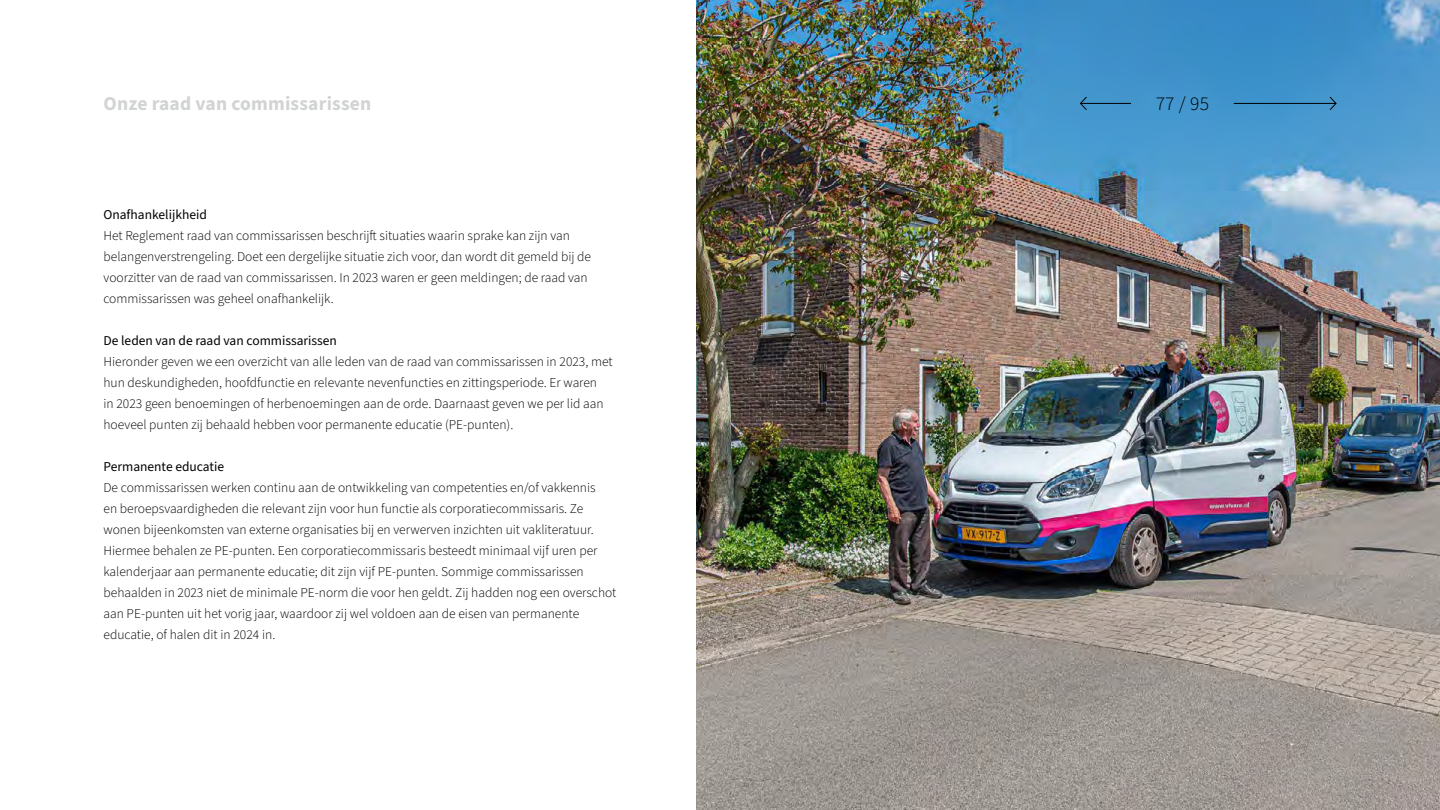
<style>
.page{position:relative;width:1440px;height:810px;background:#fff}
.page>*{position:absolute;margin:0;border:0;box-sizing:border-box;transform-origin:0 0}
.t1{font:700 19.5px "Source Sans 3";letter-spacing:.01em;color:#d1d3d4}
.t2{font:300 19.5px "Source Sans 3";color:#000}
.t3{font:300 13.5px/21px "Source Sans 3";color:#000}
.t4{font:13.5px "Source Sans 3";color:#000}
</style>
<div class="page">
<img style="left:696px;top:0;width:744px;height:810px">
<svg style="left:1233px;top:96px;width:104px;height:15px;background:#3c89bd"></svg>
<svg style="left:1079px;top:96px;width:53px;height:15px"></svg>
<h1 class="t1" style="left:104px;top:90px;width:269px">Onze raad van commissarissen</h1>
<p class="t4" style="left:104px;top:206px;width:105px">Onafhankelijkheid</p>
<p class="t3" style="left:104px;top:225px;width:489px">Het Reglement raad van commissarissen beschrijft situaties waarin sprake kan zijn van belangenverstrengeling. Doet een dergelijke situatie zich voor, dan wordt dit gemeld bij de voorzitter van de raad van commissarissen. In 2023 waren er geen meldingen; de raad van commissarissen was geheel onafhankelijk.</p>
<p class="t4" style="left:104px;top:332px;width:235px">De leden van de raad van commissarissen</p>
<p class="t3" style="left:104px;top:351px;width:511px">Hieronder geven we een overzicht van alle leden van de raad van commissarissen in 2023, met hun deskundigheden, hoofdfunctie en relevante nevenfuncties en zittingsperiode. Er waren<br>in 2023 geen benoemingen of herbenoemingen aan de orde. Daarnaast geven we per lid aan hoeveel punten zij behaald hebben voor permanente educatie (PE-punten).</p>
<p class="t4" style="left:104px;top:458px;width:122px">Permanente educatie</p>
<p class="t3" style="left:104px;top:478px;width:514px">De commissarissen werken continu aan de ontwikkeling van competenties en/of vakkennis<br>en beroepsvaardigheden die relevant zijn voor hun functie als corporatiecommissaris. Ze wonen bijeenkomsten van externe organisaties bij en verwerven inzichten uit vakliteratuur.<br>Hiermee behalen ze PE-punten. Een corporatiecommissaris besteedt minimaal vijf uren per kalenderjaar aan permanente educatie; dit zijn vijf PE-punten. Sommige commissarissen behaalden in 2023 niet de minimale PE-norm die voor hen geldt. Zij hadden nog een overschot aan PE-punten uit het vorig jaar, waardoor zij wel voldoen aan de eisen van permanente educatie, of halen dit in 2024 in.</p>
<h1 class="t2" style="left:1156px;top:90px;width:55px">77 / 95</h1>
</div>
